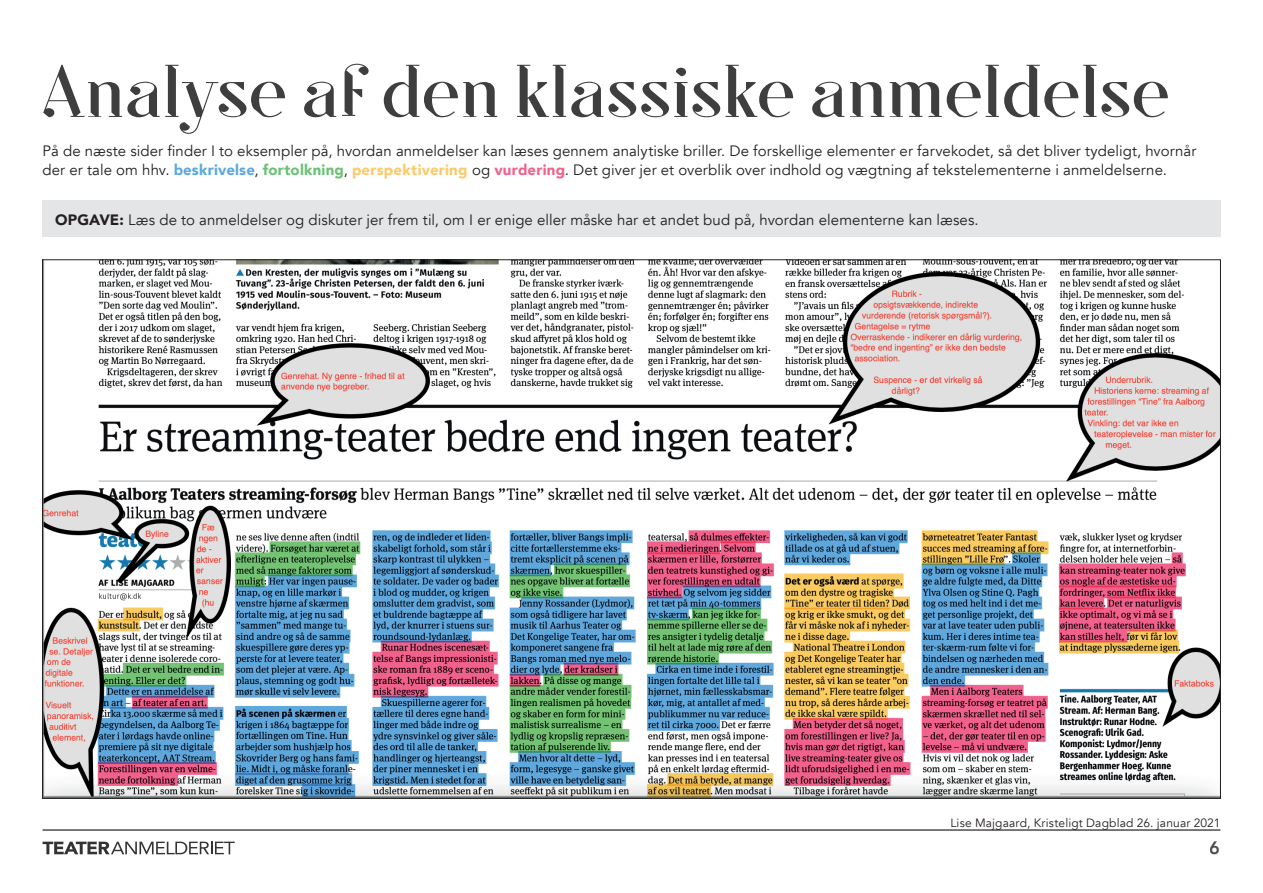
<style>
.page{position:relative;width:1263px;height:893px;background:#fff}
.page>*{position:absolute;margin:0;border:0;box-sizing:border-box;transform-origin:0 0}
.t1{font:70.5px "AT Gravis";color:#3e3e3f}
.t2{font:800 18px "Avenir LT Com";color:#231f20}
.t3{font:15px/19.5px "Avenir LT Com";letter-spacing:.005em;color:#231f20}
.t4{font:12px "Avenir LT Com";letter-spacing:.015em;color:#231f20}
.s1{font-weight:900;color:#5da9dd}
.s2{font-weight:900;color:#6bc175}
.s3{font-weight:900;color:#fcca68}
.s4{font-weight:900;color:#f0628a}
.s5{font-weight:900}
</style>
<div class="page">
<svg style="left:43px;top:842px;width:192px;height:12px"></svg>
<hr style="left:43px;top:829px;width:1177px;height:2px;background:#231f20">
<img style="left:44px;top:261px;width:1175px;height:536px">
<div style="left:43px;top:201px;width:1178px;height:36px;background:#e4e5e7"></div>
<h1 class="t1" style="left:43px;top:42px;width:1129px">Analyse af den klassiske anmeldelse</h1>
<p class="t3" style="left:43px;top:141px;width:1155px">På de næste sider finder I to eksempler på, hvordan anmeldelser kan læses gennem analytiske briller. De forskellige elementer er farvekodet, så det bliver tydeligt, hvornår der er tale om hhv. <span class="s1">beskrivelse</span>, <span class="s2">fortolkning</span>, <span class="s3">perspektivering</span> og <span class="s4">vurdering</span>. Det giver jer et overblik over indhold og vægtning af tekstelementerne i anmeldelserne.</p>
<p class="t3" style="left:55px;top:210px;width:925px"><span class="s5">OPGAVE:</span> Læs de to anmeldelser og diskuter jer frem til, om I er enige eller måske har et andet bud på, hvordan elementerne kan læses.</p>
<p class="t4" style="left:950px;top:816px;width:272px">Lise Majgaard, Kristeligt Dagblad 26. januar 2021</p>
<p class="t2" style="left:1210px;top:837px;width:12px">6</p>
</div>
